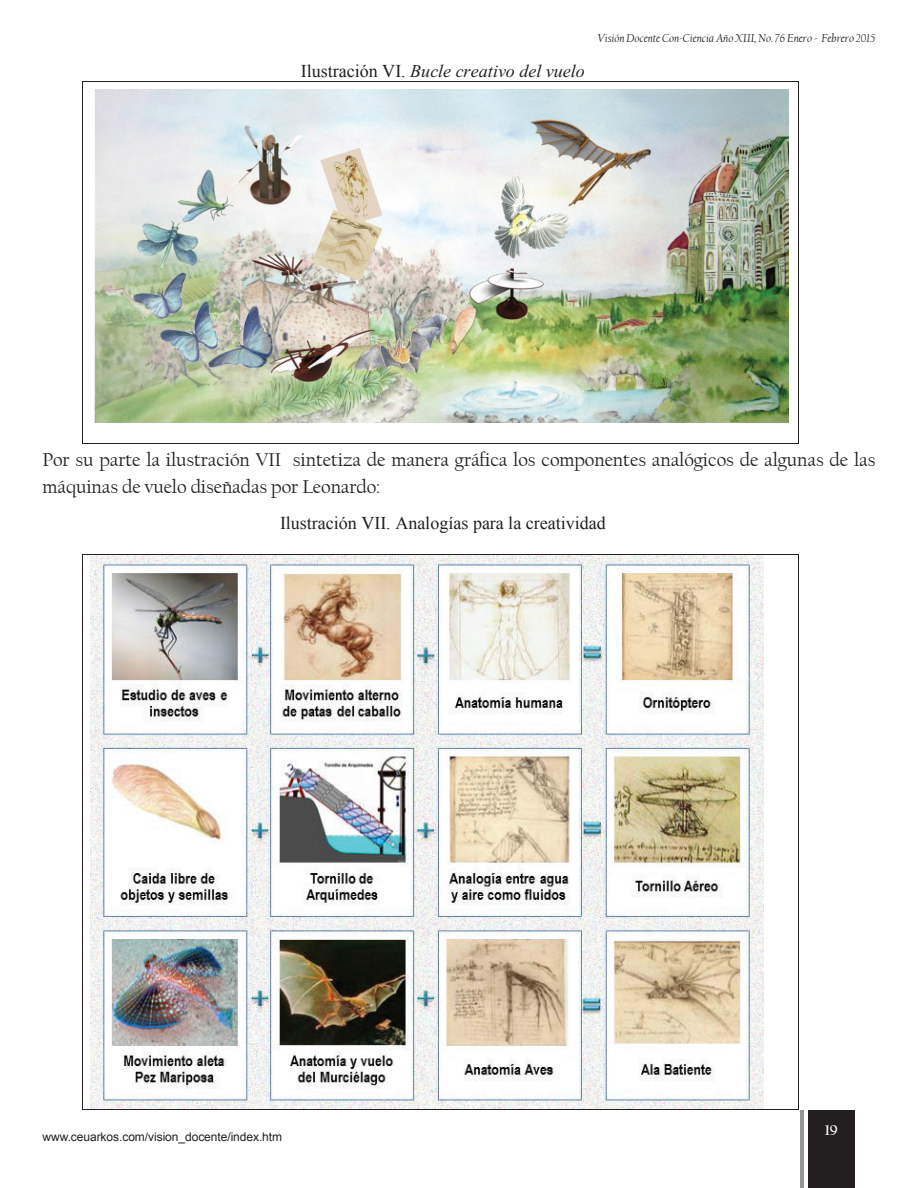
<style>
.page{position:relative;width:918px;height:1188px;background:#fff}
.page>*{position:absolute;margin:0;border:0;box-sizing:border-box;transform-origin:0 0}
.t1{font:19.5px/27px "Californian FB";letter-spacing:-.005em;color:#231f20}
.t2{font:18px "Times New Roman";color:#231f20}
.t3{font:italic 18px "Times New Roman";color:#231f20}
.t4{font:700 15px "Californian FB";color:#fff}
.t5{font:italic 12px "Californian FB";letter-spacing:-.005em;color:#231f20}
.t6{font:12px "Arial";letter-spacing:-.005em;color:#231f20}
.s1{font-style:normal}
</style>
<div class="page">
<div style="left:808px;top:1110px;width:46px;height:78px;background:#231f20"></div>
<hr style="left:801px;top:1110px;width:3px;height:78px;background:#939598">
<hr style="left:83px;top:81px;width:715px;height:1px;background:#231f20">
<hr style="left:82px;top:82px;width:1px;height:361px;background:#231f20">
<hr style="left:83px;top:443px;width:715px;height:1px;background:#231f20">
<hr style="left:798px;top:82px;width:1px;height:361px;background:#231f20">
<img style="left:94px;top:90px;width:695px;height:333px">
<img style="left:91px;top:555px;width:672px;height:554px">
<hr style="left:83px;top:554px;width:715px;height:1px;background:#231f20">
<hr style="left:82px;top:555px;width:1px;height:554px;background:#231f20">
<hr style="left:83px;top:1109px;width:715px;height:1px;background:#231f20">
<hr style="left:798px;top:555px;width:1px;height:554px;background:#231f20">
<svg style="left:224px;top:947px;width:5px;height:13px"></svg>
<svg style="left:392px;top:947px;width:4px;height:13px"></svg>
<svg style="left:94px;top:300px;width:35px;height:33px"></svg>
<p class="t3" style="left:301px;top:61px;width:285px"><span class="s1">Ilustración VI.</span> Bucle creativo del vuelo</p>
<p class="t5" style="left:598px;top:31px;width:279px">Visión Docente Con-Ciencia Año XIII, No. 76 Enero - Febrero 2015</p>
<p class="t1" style="left:43px;top:446px;width:834px">Por su parte la ilustración VII sintetiza de manera gráfica los componentes analógicos de algunas de las máquinas de vuelo diseñadas por Leonardo:</p>
<p class="t2" style="left:280px;top:511px;width:327px">Ilustración VII. Analogías para la creatividad</p>
<p class="t6" style="left:43px;top:1129px;width:241px">www.ceuarkos.com/vision_docente/index.htm</p>
<p class="t4" style="left:825px;top:1121px;width:15px">19</p>
</div>
